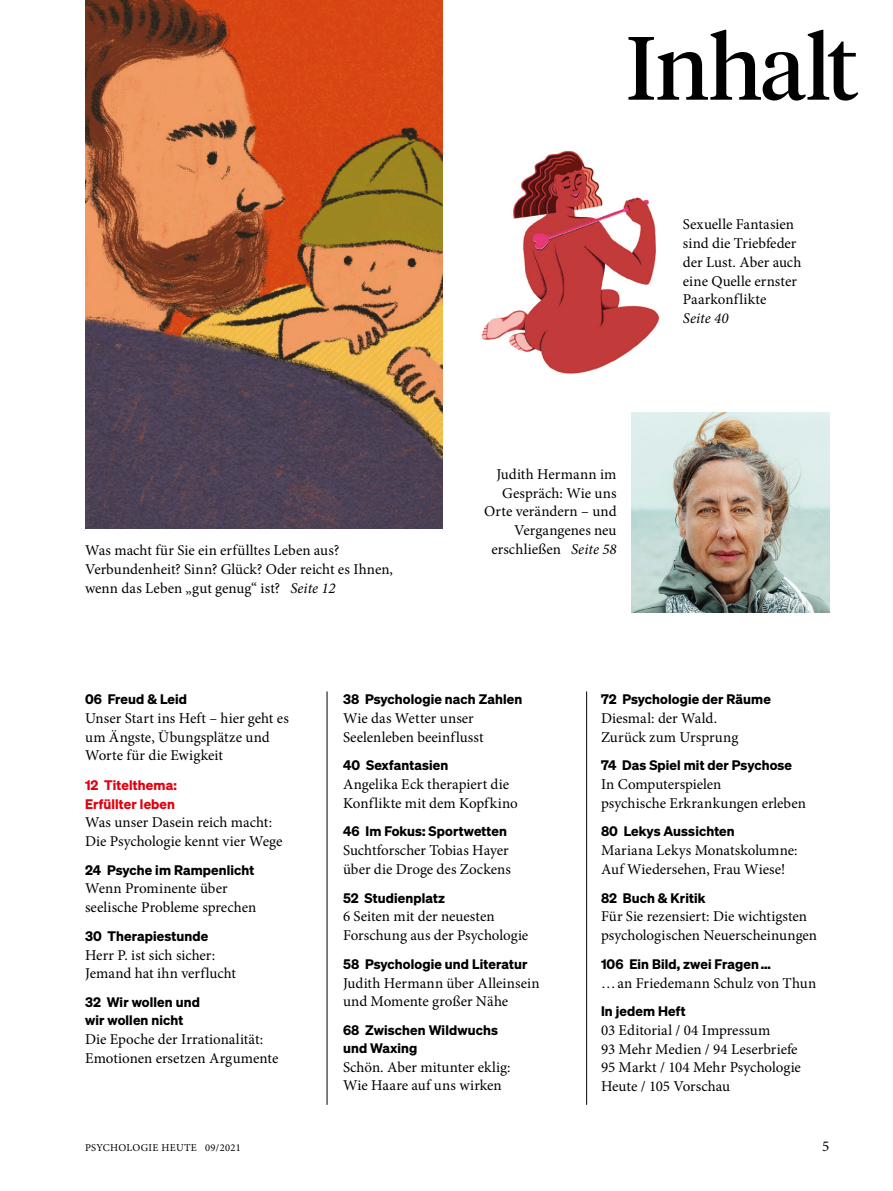
<style>
.page{position:relative;width:893px;height:1191px;background:#fff}
.page>*{position:absolute;margin:0;border:0;box-sizing:border-box;transform-origin:0 0}
.t1{font:89.25px "Tiempos Headline";letter-spacing:-.01em;color:#000}
.t2{font:15px/18.8px "Minion Pro";color:#000}
.t3{font:italic 15px "Minion Pro";letter-spacing:.01em;color:#000}
.t4{font:13.5px/18px "Sohne Dreiviertelfett";letter-spacing:.01em;color:#000}
.t5{font:13.5px/18.8px "Sohne Dreiviertelfett";letter-spacing:.01em;color:#e2000f}
.t6{font:10.5px "Minion Pro";letter-spacing:.03em;color:#000}
.s1{font-style:italic}
</style>
<div class="page">
<img style="left:85px;top:0;width:357px;height:528px">
<img style="left:481px;top:150px;width:179px;height:224px">
<img style="left:632px;top:413px;width:197px;height:199px">
<hr style="left:327px;top:691px;width:1px;height:413px;background:#000">
<hr style="left:586px;top:691px;width:1px;height:413px;background:#000">
<h1 class="t1" style="left:626px;top:7px;width:234px">Inhalt</h1>
<p class="t2" style="left:85px;top:541px;width:309px">Was macht für Sie ein erfülltes Leben aus?<br>Verbundenheit? Sinn? Glück? Oder reicht es Ihnen, wenn das Leben „gut genug“ ist? <span class="s1">Seite 12</span></p>
<p class="t2" style="left:484px;top:465px;width:134px;text-align:right">Judith Hermann im<br>Gespräch: Wie uns<br>Orte verändern – und<br>Vergangenes neu erschließen <span class="s1">Seite 58</span></p>
<p class="t2" style="left:683px;top:215px;width:120px">Sexuelle Fantasien sind die Triebfeder der Lust. Aber auch eine Quelle ernster<br>Paarkonflikte</p>
<p class="t3" style="left:683px;top:308px;width:47px">Seite 40</p>
<p class="t4" style="left:85px;top:690px;width:104px">06 Freud &amp; Leid</p>
<p class="t2" style="left:85px;top:709px;width:205px">Unser Start ins Heft – hier geht es um Ängste, Übungsplätze und<br>Worte für die Ewigkeit</p>
<p class="t5" style="left:85px;top:775px;width:93px">12 Titelthema:<br>Erfüllter leben</p>
<p class="t2" style="left:85px;top:813px;width:199px">Was unser Dasein reich macht:<br>Die Psychologie kennt vier Wege</p>
<p class="t4" style="left:85px;top:860px;width:171px">24 Psyche im Rampenlicht</p>
<p class="t2" style="left:85px;top:879px;width:173px">Wenn Prominente über seelische Probleme sprechen</p>
<p class="t4" style="left:85px;top:926px;width:125px">30 Therapiestunde</p>
<p class="t2" style="left:85px;top:945px;width:153px">Herr P. ist sich sicher:<br>Jemand hat ihn verflucht</p>
<p class="t4" style="left:85px;top:992px;width:116px">32 Wir wollen und wir wollen nicht</p>
<p class="t2" style="left:85px;top:1029px;width:195px">Die Epoche der Irrationalität:<br>Emotionen ersetzen Argumente</p>
<p class="t4" style="left:343px;top:690px;width:181px">38 Psychologie nach Zahlen</p>
<p class="t2" style="left:343px;top:709px;width:142px">Wie das Wetter unser<br>Seelenleben beeinflusst</p>
<p class="t4" style="left:343px;top:756px;width:107px">40 Sexfantasien</p>
<p class="t2" style="left:343px;top:775px;width:176px">Angelika Eck therapiert die<br>Konflikte mit dem Kopfkino</p>
<p class="t4" style="left:343px;top:822px;width:166px">46 Im Fokus: Sportwetten</p>
<p class="t2" style="left:343px;top:841px;width:169px">Suchtforscher Tobias Hayer über die Droge des Zockens</p>
<p class="t4" style="left:343px;top:888px;width:104px">52 Studienplatz</p>
<p class="t2" style="left:343px;top:907px;width:187px">6 Seiten mit der neuesten<br>Forschung aus der Psychologie</p>
<p class="t4" style="left:343px;top:954px;width:186px">58 Psychologie und Literatur</p>
<p class="t2" style="left:343px;top:973px;width:198px">Judith Hermann über Alleinsein und Momente großer Nähe</p>
<p class="t4" style="left:343px;top:1020px;width:156px">68 Zwischen Wildwuchs und Waxing</p>
<p class="t2" style="left:343px;top:1057px;width:169px">Schön. Aber mitunter eklig:<br>Wie Haare auf uns wirken</p>
<p class="t4" style="left:601px;top:690px;width:171px">72 Psychologie der Räume</p>
<p class="t2" style="left:601px;top:709px;width:139px">Diesmal: der Wald.<br>Zurück zum Ursprung</p>
<p class="t4" style="left:601px;top:756px;width:193px">74 Das Spiel mit der Psychose</p>
<p class="t2" style="left:601px;top:775px;width:206px">In Computerspielen<br>psychische Erkrankungen erleben</p>
<p class="t4" style="left:601px;top:822px;width:135px">80 Lekys Aussichten</p>
<p class="t2" style="left:601px;top:841px;width:198px">Mariana Lekys Monatskolumne:<br>Auf Wiedersehen, Frau Wiese!</p>
<p class="t4" style="left:601px;top:888px;width:106px">82 Buch &amp; Kritik</p>
<p class="t2" style="left:601px;top:907px;width:218px">Für Sie rezensiert: Die wichtigsten psychologischen Neuerscheinungen</p>
<p class="t4" style="left:601px;top:954px;width:171px">106 Ein Bild, zwei Fragen…</p>
<p class="t2" style="left:601px;top:973px;width:217px">…an Friedemann Schulz von Thun</p>
<p class="t4" style="left:601px;top:1001px;width:86px">In jedem Heft</p>
<p class="t2" style="left:601px;top:1020px;width:202px">03 Editorial / 04 Impressum<br>93 Mehr Medien / 94 Leserbriefe<br>95 Markt / 104 Mehr Psychologie<br>Heute / 105 Vorschau</p>
<p class="t6" style="left:85px;top:1140px;width:157px">PSYCHOLOGIE HEUTE 09/2021</p>
<p class="t2" style="left:822px;top:1136px;width:9px">5</p>
</div>
